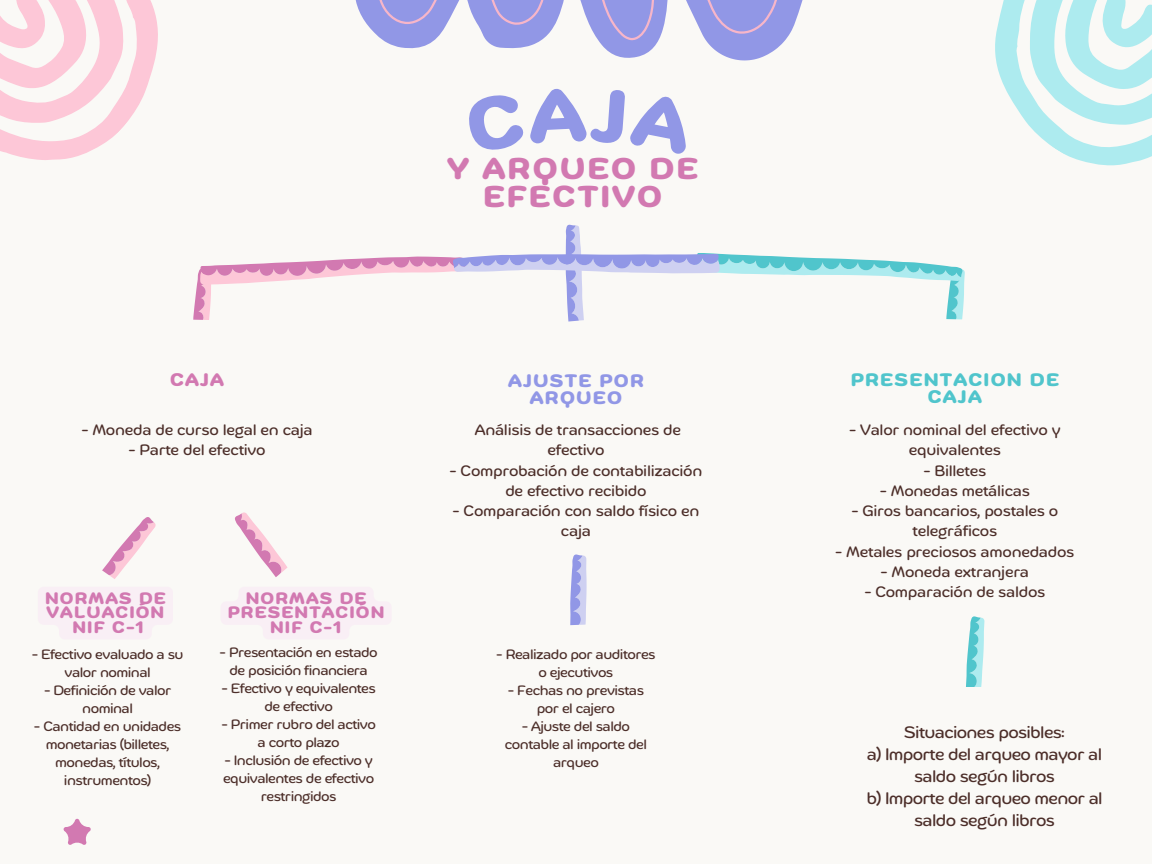
<style>
.page{position:relative;width:1152px;height:864px;background:#faf9f6}
.page>*{position:absolute;margin:0;border:0;box-sizing:border-box;transform-origin:0 0}
.t1{font:700 30px/28.2px "Mommi";letter-spacing:.07em;color:#d279b1;text-align:center}
.t2{font:700 18px/16.8px "Mommi";letter-spacing:.07em;color:#50c5cc;text-align:center}
.t3{font:700 18px/16.8px "Mommi";letter-spacing:.07em;color:#9197e6;text-align:center}
.t4{font:700 18px "Mommi";color:#d279b1}
.t5{font:16.5px/22px "Mommi";letter-spacing:-.04em;color:#4c2e29;text-align:center}
.t6{font:700 16.5px/14.7px "Mommi";letter-spacing:.07em;color:#d279b1;text-align:center}
.t7{font:15px/20.2px "Mommi";letter-spacing:-.02em;color:#4c2e29;text-align:center}
.t8{font:13.5px/18px "Mommi";letter-spacing:-.04em;color:#4c2e29;text-align:center}
</style>
<div class="page">
<svg style="left:0;top:0;width:158px;height:160px"></svg>
<svg style="left:355px;top:0;width:448px;height:60px"></svg>
<svg style="left:193px;top:224px;width:772px;height:98px"></svg>
<svg style="left:102px;top:517px;width:54px;height:62px"></svg>
<svg style="left:235px;top:512px;width:53px;height:65px"></svg>
<svg style="left:1076px;top:159px;width:68px;height:7px"></svg>
<svg style="left:995px;top:0;width:157px;height:159px"></svg>
<svg style="left:570px;top:554px;width:17px;height:71px"></svg>
<svg style="left:966px;top:616px;width:18px;height:71px"></svg>
<svg style="left:64px;top:819px;width:27px;height:26px"></svg>
<p class="t1" style="left:447px;top:156px;width:253px">Y ARQUEO DE<br>EFECTIVO</p>
<h3 class="t4" style="left:170px;top:372px;width:56px">CAJA</h3>
<p class="t2" style="left:851px;top:372px;width:210px">PRESENTACION DE<br>CAJA</p>
<p class="t3" style="left:508px;top:373px;width:137px">AJUSTE POR<br>ARQUEO</p>
<p class="t7" style="left:81px;top:420px;width:233px">- Moneda de curso legal en caja</p>
<p class="t7" style="left:128px;top:441px;width:139px">- Parte del efectivo</p>
<p class="t7" style="left:475px;top:420px;width:208px">Análisis de transacciones de efectivo</p>
<p class="t7" style="left:450px;top:461px;width:254px">- Comprobación de contabilización de efectivo recibido</p>
<h1 class="t7" style="left:453px;top:501px;width:248px">- Comparación con saldo físico en caja</h1>
<h2 class="t7" style="left:849px;top:420px;width:213px">- Valor nominal del efectivo y equivalentes</h2>
<p class="t7" style="left:923px;top:461px;width:64px">- Billetes</p>
<p class="t7" style="left:880px;top:481px;width:152px">- Monedas metálicas</p>
<p class="t7" style="left:851px;top:501px;width:208px">- Giros bancarios, postales o telegráficos</p>
<p class="t7" style="left:835px;top:542px;width:241px">- Metales preciosos amonedados</p>
<p class="t7" style="left:881px;top:562px;width:150px">- Moneda extranjera</p>
<p class="t6" style="left:45px;top:591px;width:122px">NORMAS DE</p>
<p class="t7" style="left:864px;top:582px;width:183px">- Comparación de saldos</p>
<p class="t6" style="left:46px;top:606px;width:119px">VALUACIÓN<br>NIF C-1</p>
<h3 class="t6" style="left:228px;top:591px;width:158px">NORMAS DE<br>PRESENTACIÓN<br>NIF C-1</h3>
<p class="t8" style="left:32px;top:646px;width:153px">- Efectivo evaluado a su valor nominal</p>
<p class="t8" style="left:44px;top:682px;width:129px">- Definición de valor nominal</p>
<h3 class="t8" style="left:34px;top:718px;width:149px">- Cantidad en unidades monetarias (billetes, monedas, títulos, instrumentos)</h3>
<p class="t8" style="left:220px;top:644px;width:160px">- Presentación en estado de posición financiera</p>
<p class="t8" style="left:221px;top:680px;width:156px">- Efectivo y equivalentes de efectivo</p>
<p class="t8" style="left:221px;top:716px;width:156px">- Primer rubro del activo a corto plazo</p>
<p class="t8" style="left:223px;top:752px;width:153px">- Inclusión de efectivo y equivalentes de efectivo restringidos</p>
<h3 class="t8" style="left:496px;top:646px;width:161px">- Realizado por auditores o ejecutivos</h3>
<p class="t8" style="left:508px;top:682px;width:138px">- Fechas no previstas por el cajero</p>
<p class="t8" style="left:505px;top:718px;width:144px">- Ajuste del saldo contable al importe del arqueo</p>
<p class="t5" style="left:867px;top:722px;width:238px">Situaciones posibles:<br>a) Importe del arqueo mayor al saldo según libros<br>b) Importe del arqueo menor al saldo según libros</p>
</div>
